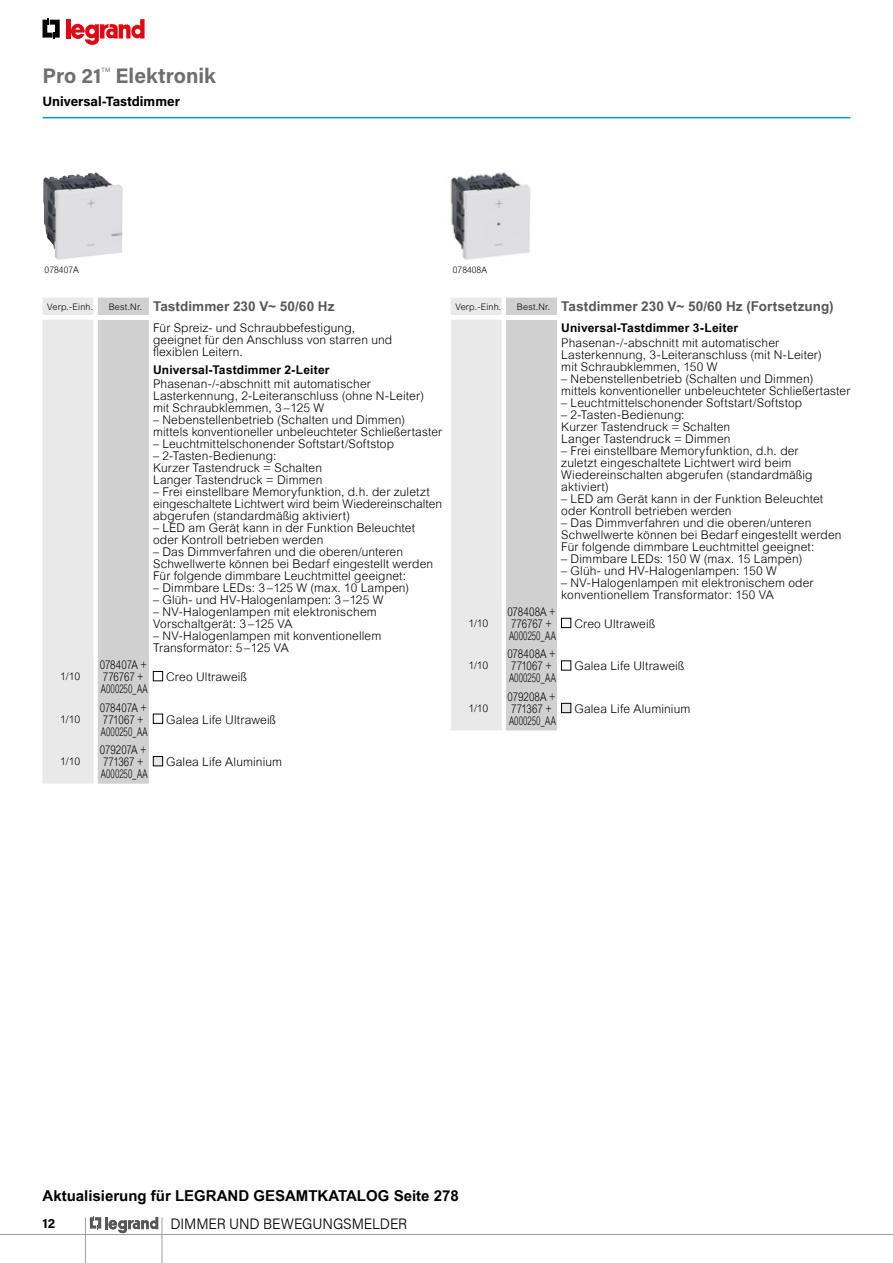
<style>
.page{position:relative;width:893px;height:1263px;background:#fff}
.page>*{position:absolute;margin:0;border:0;box-sizing:border-box;transform-origin:0 0}
.t1{font:700 21px "Acumin Pro";color:#706f6f}
.t2{font:700 15px "Arial";color:#000}
.t3{font:300 15px "Acumin Pro";letter-spacing:-.005em;color:#000;scale:.95 1}
.t4{font:700 13.5px "Arial";letter-spacing:.005em;color:#575756}
.t5{font:700 13.5px "Acumin Pro";color:#000}
.t6{font:300 12px/12px "Arial";letter-spacing:.01em;color:#000}
.t7{font:300 12px/12px "Arial";letter-spacing:.01em;color:#000;scale:.81 1}
.t8{font:700 12px "Arial";letter-spacing:.015em;color:#000}
.t9{font:300 10.5px "Arial";letter-spacing:-.015em;color:#000}
.t10{font:300 9px "Arial MT Std";letter-spacing:.015em;color:#000}
.t11{font:300 9px "Arial";color:#000;scale:.95 1}
.t12{font:6.15px "Acumin Pro";color:#706f6f}
.s1{font-family:"Arial MT Std";font-weight:300;font-size:9px;color:#000}
</style>
<div class="page">
<hr style="left:162px;top:1217px;width:1px;height:46px;background:#9d9d9c">
<hr style="left:85px;top:1217px;width:1px;height:46px;background:#9d9d9c">
<svg style="left:90px;top:1216px;width:68px;height:17px"></svg>
<hr style="left:0;top:1234px;width:893px;height:1px;background:#9d9d9c">
<svg style="left:43px;top:18px;width:17px;height:21px"></svg>
<hr style="left:66px;top:19px;width:4px;height:20px;background:#e30613">
<svg style="left:71px;top:19px;width:74px;height:26px"></svg>
<hr style="left:43px;top:117px;width:807px;height:1px;background:#009bd9">
<svg style="left:43px;top:298px;width:106px;height:486px;background:#dedede"></svg>
<hr style="left:98px;top:315px;width:51px;height:4px;background:#fff">
<div style="left:153px;top:671px;width:10px;height:10px;border:1px solid #000"></div>
<div style="left:153px;top:714px;width:10px;height:9px;border:1px solid #000"></div>
<div style="left:153px;top:756px;width:10px;height:10px;background:#e7e7e7"></div>
<div style="left:153px;top:756px;width:10px;height:10px;border:1px solid #000"></div>
<svg style="left:451px;top:298px;width:106px;height:432px;background:#dedede"></svg>
<hr style="left:506px;top:315px;width:51px;height:4px;background:#fff">
<div style="left:561px;top:618px;width:10px;height:10px;border:1px solid #000"></div>
<div style="left:561px;top:661px;width:10px;height:9px;border:1px solid #000"></div>
<div style="left:561px;top:703px;width:10px;height:10px;background:#e7e7e7"></div>
<div style="left:561px;top:703px;width:10px;height:10px;border:1px solid #000"></div>
<img style="left:43px;top:172px;width:80px;height:88px">
<img style="left:450px;top:172px;width:81px;height:88px">
<h1 class="t1" style="left:43px;top:61px;width:60px">Pro 21</h1>
<p class="t12" style="left:102px;top:66px;width:10px">TM</p>
<h1 class="t1" style="left:115px;top:61px;width:102px">Elektronik</h1>
<p class="t5" style="left:43px;top:92px;width:139px">Universal-Tastdimmer</p>
<p class="t11" style="left:45px;top:264px;width:38px">078407A</p>
<p class="t11" style="left:453px;top:265px;width:38px">078408A</p>
<p class="t10" style="left:47px;top:301px;width:48px">Verp.-Einh.</p>
<p class="t4" style="left:109px;top:299px;width:227px"><span class="s1">Best.Nr.</span> Tastdimmer 230 V~ 50/60 Hz</p>
<p class="t6" style="left:153px;top:322px;width:241px">Für Spreiz- und Schraubbefestigung, geeignet für den Anschluss von starren und flexiblen Leitern.</p>
<p class="t8" style="left:153px;top:362px;width:178px">Universal-Tastdimmer 2-Leiter</p>
<p class="t6" style="left:153px;top:378px;width:272px">Phasenan-/-abschnitt mit automatischer<br>Lasterkennung, 2-Leiteranschluss (ohne N-Leiter) mit Schraubklemmen, 3 –125 W</p>
<p class="t6" style="left:153px;top:414px;width:290px">– Nebenstellenbetrieb (Schalten und Dimmen) mittels konventioneller unbeleuchteter Schließertaster</p>
<p class="t6" style="left:153px;top:438px;width:242px">– Leuchtmittelschonender Softstart/Softstop</p>
<p class="t6" style="left:153px;top:450px;width:171px">– 2-Tasten-Bedienung:<br>Kurzer Tastendruck = Schalten<br>Langer Tastendruck = Dimmen</p>
<p class="t6" style="left:153px;top:486px;width:291px">– Frei einstellbare Memoryfunktion, d.h. der zuletzt eingeschaltete Lichtwert wird beim Wiedereinschalten abgerufen (standardmäßig aktiviert)</p>
<p class="t6" style="left:153px;top:522px;width:263px">– LED am Gerät kann in der Funktion Beleuchtet oder Kontroll betrieben werden</p>
<p class="t6" style="left:153px;top:546px;width:282px">– Das Dimmverfahren und die oberen/unteren<br>Schwellwerte können bei Bedarf eingestellt werden<br>Für folgende dimmbare Leuchtmittel geeignet:</p>
<p class="t6" style="left:153px;top:582px;width:258px">– Dimmbare LEDs: 3 –125 W (max. 10 Lampen)</p>
<p class="t6" style="left:153px;top:594px;width:232px">– Glüh- und HV-Halogenlampen: 3 –125 W</p>
<p class="t6" style="left:153px;top:606px;width:225px">– NV-Halogenlampen mit elektronischem<br>Vorschaltgerät: 3 –125 VA</p>
<p class="t6" style="left:153px;top:630px;width:230px">– NV-Halogenlampen mit konventionellem<br>Transformator: 5 –125 VA</p>
<p class="t9" style="left:60px;top:670px;width:22px">1/10</p>
<p class="t7" style="left:100px;top:659px;width:61px">078407A +<br>776767 +<br>A000250_AA</p>
<p class="t6" style="left:166px;top:671px;width:82px">Creo Ultraweiß</p>
<p class="t9" style="left:60px;top:713px;width:22px">1/10</p>
<p class="t7" style="left:100px;top:701px;width:61px">078407A +<br>771067 +<br>A000250_AA</p>
<p class="t6" style="left:166px;top:713px;width:111px">Galea Life Ultraweiß</p>
<p class="t9" style="left:60px;top:755px;width:22px">1/10</p>
<p class="t7" style="left:100px;top:744px;width:61px">079207A +<br>771367 +<br>A000250_AA</p>
<p class="t6" style="left:166px;top:756px;width:118px">Galea Life Aluminium</p>
<p class="t10" style="left:455px;top:301px;width:48px">Verp.-Einh.</p>
<p class="t4" style="left:517px;top:299px;width:318px"><span class="s1">Best.Nr.</span> Tastdimmer 230 V~ 50/60 Hz (Fortsetzung)</p>
<p class="t8" style="left:561px;top:321px;width:178px">Universal-Tastdimmer 3-Leiter</p>
<p class="t6" style="left:561px;top:336px;width:262px">Phasenan-/-abschnitt mit automatischer<br>Lasterkennung, 3-Leiteranschluss (mit N-Leiter) mit Schraubklemmen, 150 W</p>
<p class="t6" style="left:561px;top:372px;width:290px">– Nebenstellenbetrieb (Schalten und Dimmen) mittels konventioneller unbeleuchteter Schließertaster</p>
<p class="t6" style="left:561px;top:396px;width:242px">– Leuchtmittelschonender Softstart/Softstop</p>
<p class="t6" style="left:561px;top:408px;width:171px">– 2-Tasten-Bedienung:<br>Kurzer Tastendruck = Schalten<br>Langer Tastendruck = Dimmen</p>
<p class="t6" style="left:561px;top:444px;width:253px">– Frei einstellbare Memoryfunktion, d.h. der zuletzt eingeschaltete Lichtwert wird beim Wiedereinschalten abgerufen (standardmäßig aktiviert)</p>
<p class="t6" style="left:561px;top:492px;width:263px">– LED am Gerät kann in der Funktion Beleuchtet oder Kontroll betrieben werden</p>
<p class="t6" style="left:561px;top:516px;width:282px">– Das Dimmverfahren und die oberen/unteren<br>Schwellwerte können bei Bedarf eingestellt werden<br>Für folgende dimmbare Leuchtmittel geeignet:</p>
<p class="t6" style="left:561px;top:552px;width:243px">– Dimmbare LEDs: 150 W (max. 15 Lampen)</p>
<p class="t6" style="left:561px;top:564px;width:217px">– Glüh- und HV-Halogenlampen: 150 W</p>
<p class="t6" style="left:561px;top:576px;width:254px">– NV-Halogenlampen mit elektronischem oder konventionellem Transformator: 150 VA</p>
<p class="t9" style="left:468px;top:617px;width:22px">1/10</p>
<p class="t7" style="left:507px;top:606px;width:62px">078408A +<br>776767 +<br>A000250_AA</p>
<p class="t6" style="left:574px;top:618px;width:82px">Creo Ultraweiß</p>
<p class="t9" style="left:468px;top:660px;width:22px">1/10</p>
<p class="t7" style="left:507px;top:648px;width:62px">078408A +<br>771067 +<br>A000250_AA</p>
<p class="t6" style="left:574px;top:660px;width:111px">Galea Life Ultraweiß</p>
<p class="t9" style="left:468px;top:702px;width:22px">1/10</p>
<p class="t7" style="left:507px;top:691px;width:61px">079208A +<br>771367 +<br>A000250_AA</p>
<p class="t6" style="left:574px;top:703px;width:118px">Galea Life Aluminium</p>
<p class="t2" style="left:43px;top:1187px;width:418px">Aktualisierung für LEGRAND GESAMTKATALOG Seite 278</p>
<p class="t5" style="left:43px;top:1214px;width:14px">12</p>
<p class="t3" style="left:171px;top:1213px;width:251px">DIMMER UND BEWEGUNGSMELDER</p>
</div>
